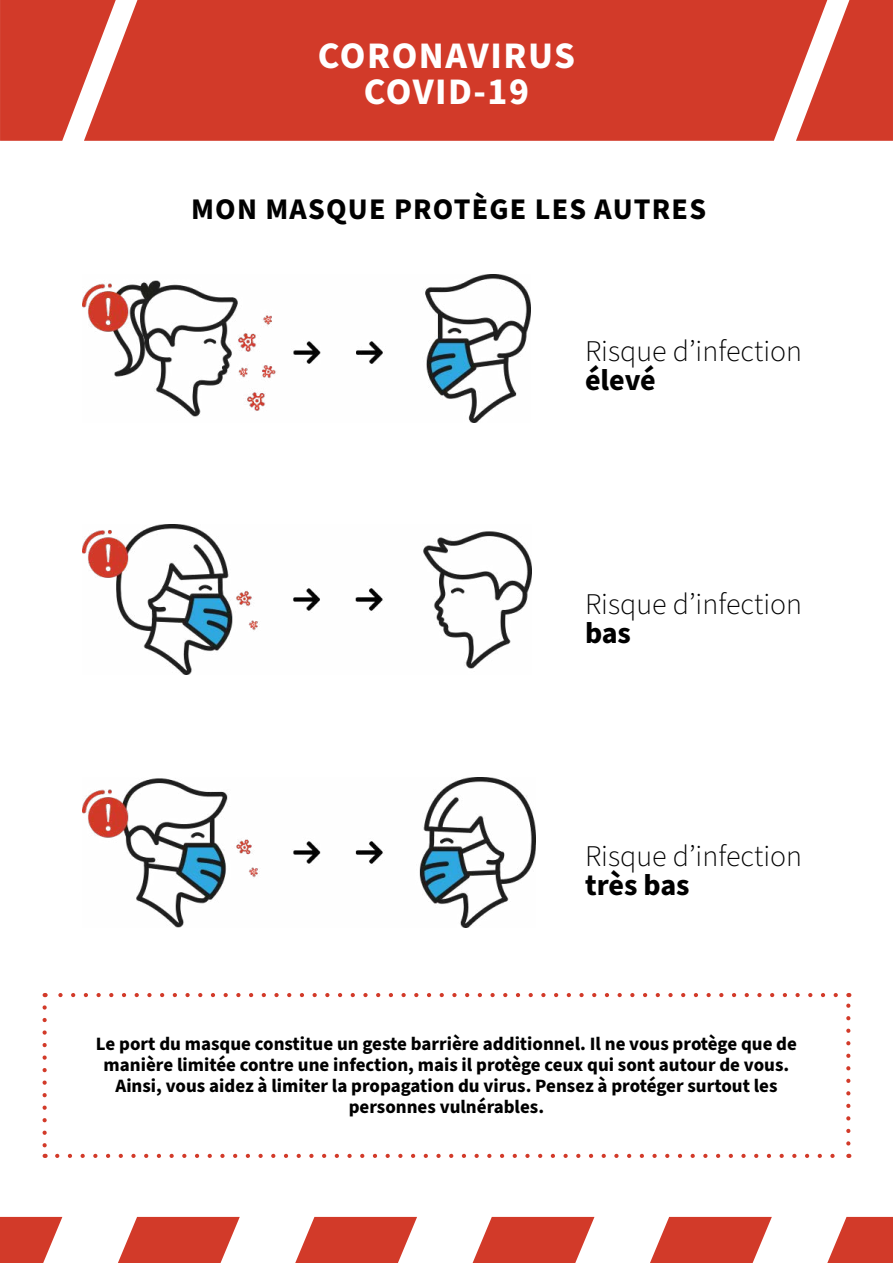
<style>
.page{position:relative;width:893px;height:1263px;background:#fff}
.page>*{position:absolute;margin:0;border:0;box-sizing:border-box;transform-origin:0 0}
.t1{font:700 37.5px/36px "Source Sans Pro";letter-spacing:.04em;color:#fff;text-align:center}
.t2{font:300 30px "Source Sans Pro";color:#000}
.t3{font:700 30px "Source Sans Pro";letter-spacing:.04em;color:#000}
.t4{font:700 18.9px/21px "Source Sans Pro";color:#000;text-align:center}
</style>
<div class="page">
<svg style="left:0;top:0;width:84px;height:141px;background:#d44434"></svg>
<svg style="left:827px;top:0;width:66px;height:141px;background:#d54839"></svg>
<div style="left:84px;top:0;width:743px;height:141px;background:#d23a29"></div>
<svg style="left:0;top:1217px;width:62px;height:46px;background:#d85748"></svg>
<svg style="left:827px;top:1217px;width:66px;height:46px;background:#d85749"></svg>
<svg style="left:118px;top:1217px;width:122px;height:46px"></svg>
<svg style="left:295px;top:1217px;width:122px;height:46px"></svg>
<svg style="left:473px;top:1217px;width:121px;height:46px;background:#d85749"></svg>
<svg style="left:650px;top:1217px;width:122px;height:46px"></svg>
<img style="left:82px;top:274px;width:448px;height:148px">
<img style="left:82px;top:525px;width:449px;height:150px">
<img style="left:82px;top:777px;width:453px;height:150px">
<svg style="left:57px;top:1154px;width:778px;height:4px"></svg>
<svg style="left:43px;top:1007px;width:4px;height:151px"></svg>
<svg style="left:846px;top:993px;width:4px;height:150px"></svg>
<svg style="left:45px;top:993px;width:791px;height:4px"></svg>
<h1 class="t1" style="left:318px;top:39px;width:259px">CORONAVIRUS<br>COVID-19</h1>
<h2 class="t3" style="left:191px;top:189px;width:516px">MON MASQUE PROTÈGE LES AUTRES</h2>
<h2 class="t2" style="left:585px;top:331px;width:219px">Risque d’infection</h2>
<h2 class="t3" style="left:585px;top:360px;width:72px">élevé</h2>
<h2 class="t2" style="left:585px;top:584px;width:219px">Risque d’infection</h2>
<h2 class="t3" style="left:585px;top:612px;width:47px">bas</h2>
<h2 class="t2" style="left:585px;top:836px;width:219px">Risque d’infection</h2>
<h2 class="t3" style="left:585px;top:865px;width:106px">très bas</h2>
<p class="t4" style="left:96px;top:1034px;width:702px">Le port du masque constitue un geste barrière additionnel. Il ne vous protège que de manière limitée contre une infection, mais il protège ceux qui sont autour de vous.<br>Ainsi, vous aidez à limiter la propagation du virus. Pensez à protéger surtout les personnes vulnérables.</p>
</div>
